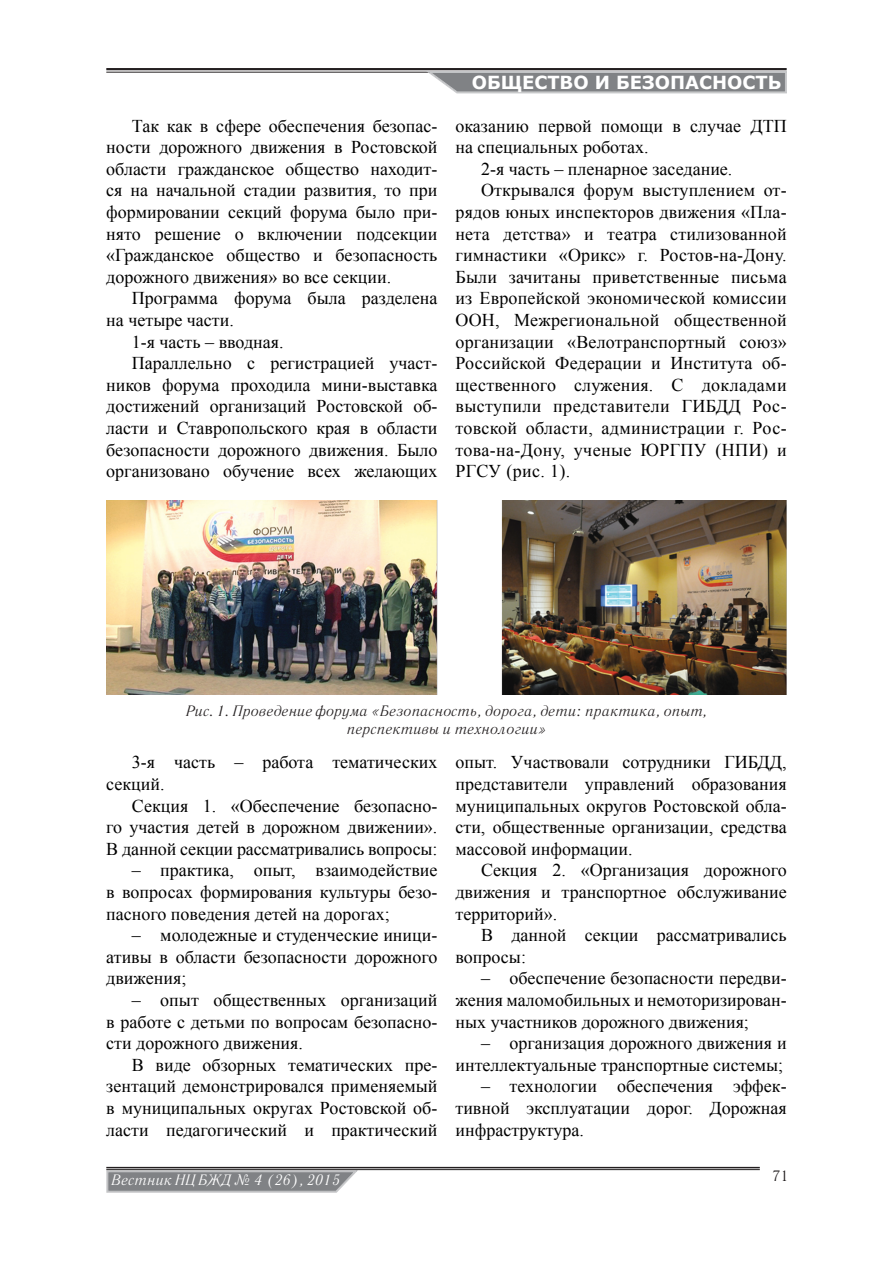
<style>
.page{position:relative;width:893px;height:1263px;background:#fff}
.page>*{position:absolute;margin:0;border:0;box-sizing:border-box;transform-origin:0 0}
.Основной_текст{font:18px/21.6px "Times New Roman";color:#000;text-align:justify}
.t1{font:700 18px "Verdana";color:#fff}
.Основной_текст-2{font:italic 15px "Literaturnaya C";color:#231f20}
.t2{font:italic 15px "Literaturnaya C";color:#fff}
.t3{font:15px "Literaturnaya C";color:#231f20}
</style>
<div class="page">
<svg style="left:106px;top:1170px;width:252px;height:23px;background:#939497"></svg>
<hr style="left:106px;top:68px;width:681px;height:2px;background:#231f20">
<hr style="left:106px;top:72px;width:681px;height:1px;background:#231f20">
<hr style="left:106px;top:1167px;width:654px;height:1px;background:#231f20">
<hr style="left:106px;top:1169px;width:654px;height:1px;background:#231f20">
<svg style="left:426px;top:71px;width:361px;height:22px;background:#909295"></svg>
<img style="left:106px;top:501px;width:681px;height:193px">
<p class="Основной_текст" style="left:106px;top:114px;width:333px;text-indent:26px">Так как в сфере обеспечения безопас&shy;ности дорожного движения в Ростовской области гражданское общество находит&shy;ся на начальной стадии развития, то при формировании секций форума было при&shy;нято решение о включении подсекции «Гражданское общество и безопасность дорожного движения» во все секции.</p>
<p class="Основной_текст" style="left:106px;top:287px;width:333px;text-indent:26px">Программа форума была разделена на четыре части.</p>
<p class="Основной_текст" style="left:132px;top:330px;width:153px">1-я часть – вводная.</p>
<p class="Основной_текст" style="left:106px;top:352px;width:333px;text-indent:26px">Параллельно с регистрацией участ&shy;ников форума проходила мини-выставка достижений организаций Ростовской об&shy;ласти и Ставропольского края в области безопасности дорожного движения. Было организовано обучение всех желающих</p>
<p class="t1" style="left:472px;top:71px;width:64px">общество</p>
<p class="t1" style="left:595px;top:71px;width:188px">и БЕЗОПАСНОСТЬ</p>
<p class="Основной_текст" style="left:455px;top:114px;width:333px">оказанию первой помощи в случае ДТП на специальных роботах.</p>
<p class="Основной_текст" style="left:481px;top:158px;width:253px">2-я часть – пленарное заседание.</p>
<p class="Основной_текст" style="left:455px;top:179px;width:333px;text-indent:26px">Открывался форум выступлением от&shy;рядов юных инспекторов движения «Пла&shy;нета детства» и театра стилизованной гимнастики «Орикс» г. Ростов-на-Дону.<br>Были зачитаны приветственные письма из Европейской экономической комиссии ООН, Межрегиональной общественной организации «Велотранспортный союз» Российской Федерации и Института об&shy;щественного служения. С докладами выступили представители ГИБДД Рос&shy;товской области, администрации г. Рос&shy;това-на-Дону, ученые ЮРГПУ (НПИ) и РГСУ (рис. 1).</p>
<p class="Основной_текст-2" style="left:186px;top:702px;width:522px">Рис. 1. Проведение форума «Безопасность, дорога, дети: практика, опыт,</p>
<p class="Основной_текст-2" style="left:347px;top:720px;width:201px">перспективы и технологии»</p>
<p class="Основной_текст" style="left:106px;top:751px;width:333px;text-indent:26px">3-я часть – работа тематических секций.</p>
<p class="Основной_текст" style="left:106px;top:794px;width:333px;text-indent:26px">Секция 1. «Обеспечение безопасно&shy;го участия детей в дорожном движении».<br>В данной секции рассматривались вопросы:</p>
<p class="Основной_текст" style="left:106px;top:859px;width:333px;text-indent:26px">– практика, опыт, взаимодействие в вопросах формирования культуры безо&shy;пасного поведения детей на дорогах;</p>
<p class="Основной_текст" style="left:106px;top:924px;width:333px;text-indent:26px">– молодежные и студенческие иници&shy;ативы в области безопасности дорожного движения;</p>
<p class="Основной_текст" style="left:106px;top:989px;width:333px;text-indent:26px">– опыт общественных организаций в работе с детьми по вопросам безопасно&shy;сти дорожного движения.</p>
<p class="Основной_текст" style="left:106px;top:1054px;width:333px;text-indent:26px">В виде обзорных тематических пре&shy;зентаций демонстрировался применяемый в муниципальных округах Ростовской об&shy;ласти педагогический и практический</p>
<p class="Основной_текст" style="left:455px;top:751px;width:333px">опыт. Участвовали сотрудники ГИБДД, представители управлений образования муниципальных округов Ростовской обла&shy;сти, общественные организации, средства массовой информации.</p>
<p class="Основной_текст" style="left:455px;top:859px;width:333px;text-indent:26px">Секция 2. «Организация дорожного движения и транспортное обслуживание территорий».</p>
<p class="Основной_текст" style="left:455px;top:924px;width:333px;text-indent:26px">В данной секции рассматривались вопросы:</p>
<p class="Основной_текст" style="left:455px;top:967px;width:333px;text-indent:26px">– обеспечение безопасности передви&shy;жения маломобильных и немоторизирован&shy;ных участников дорожного движения;</p>
<p class="Основной_текст" style="left:455px;top:1032px;width:333px;text-align:right">– организация дорожного движения и интеллектуальные транспортные системы;</p>
<p class="Основной_текст" style="left:455px;top:1075px;width:333px;text-indent:26px">– технологии обеспечения эффек&shy;тивной эксплуатации дорог. Дорожная инфраструктура.</p>
<p class="t2" style="left:112px;top:1171px;width:230px">Вестник НЦ БЖД № 4 (26), 2015</p>
<p class="t3" style="left:772px;top:1168px;width:18px">71</p>
</div>
